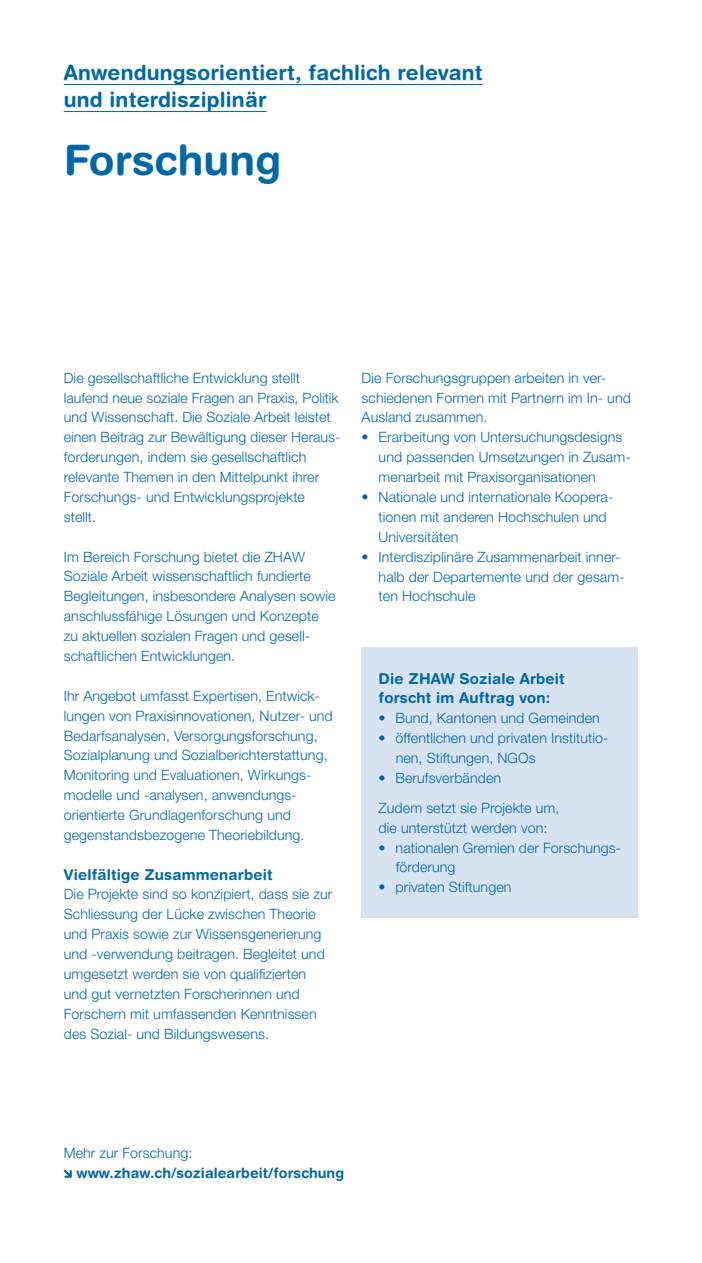
<style>
.page{position:relative;width:702px;height:1263px;background:#fff}
.page>*{position:absolute;margin:0;border:0;box-sizing:border-box;transform-origin:0 0}
.t1{font:700 42px "Helvetica Rounded LT Std";letter-spacing:.005em;color:#0068a9}
.t2{font:700 21px/27px "Helvetica Rounded LT Std";letter-spacing:.01em;color:#0068a9}
.t3{font:700 15px/19.8px "Helvetica Rounded LT Std";letter-spacing:.01em;color:#0068a9}
.t4{font:300 14.25px/20px "Helvetica Neue LT Pro";letter-spacing:.005em;color:#0068a9}
.t5{font:700 14.25px "Helvetica Rounded LT Std";letter-spacing:.005em;color:#0068a9}
</style>
<div class="page">
<div style="left:361px;top:647px;width:277px;height:271px;background:#d8e3f1"></div>
<hr style="left:64px;top:84px;width:418px;height:1px;background:#0068a9">
<hr style="left:64px;top:111px;width:202px;height:1px;background:#0068a9">
<svg style="left:64px;top:1169px;width:8px;height:9px"></svg>
<h2 class="t2" style="left:64px;top:59px;width:420px">Anwendungsorientiert, fachlich relevant und interdisziplinär</h2>
<h1 class="t1" style="left:64px;top:135px;width:219px">Forschung</h1>
<p class="t4" style="left:64px;top:367px;width:278px">Die gesellschaftliche Entwicklung stellt laufend neue soziale Fragen an Praxis, Politik und Wissenschaft. Die Soziale Arbeit leistet einen Beitrag zur Bewältigung dieser Heraus&shy;forderungen, indem sie gesellschaftlich relevante Themen in den Mittelpunkt ihrer Forschungs- und Entwicklungsprojekte stellt.</p>
<p class="t4" style="left:64px;top:546px;width:273px">Im Bereich Forschung bietet die ZHAW Soziale Arbeit wissenschaftlich fundierte Begleitungen, insbesondere Analysen sowie anschlussfähige Lösungen und Konzepte zu aktuellen sozialen Fragen und gesell&shy;schaftlichen Entwicklungen.</p>
<p class="t4" style="left:64px;top:685px;width:270px">Ihr Angebot umfasst Expertisen, Entwick&shy;lungen von Praxisinnovationen, Nutzer- und Bedarfsanalysen, Versorgungsforschung, Sozialplanung und Sozialberichterstattung, Monitoring und Evaluationen, Wirkungs&shy;modelle und -analysen, anwendungs&shy;orientierte Grundlagenforschung und gegenstandsbezogene Theoriebildung.</p>
<p class="t3" style="left:64px;top:864px;width:210px">Vielfältige Zusammenarbeit</p>
<p class="t4" style="left:64px;top:884px;width:270px">Die Projekte sind so konzipiert, dass sie zur Schliessung der Lücke zwischen Theorie und Praxis sowie zur Wissensgenerierung und -verwendung beitragen. Begleitet und umgesetzt werden sie von qualifizierten und gut vernetzten Forscherinnen und Forschern mit umfassenden Kenntnissen des Sozial- und Bildungswesens.</p>
<p class="t4" style="left:361px;top:367px;width:271px">Die Forschungsgruppen arbeiten in ver&shy;schiedenen Formen mit Partnern im In- und<br>Ausland zusammen.</p>
<p class="t4" style="left:378px;top:427px;width:253px;text-indent:-17px">• Erarbeitung von Untersuchungsdesigns und passenden Umsetzungen in Zusam&shy;menarbeit mit Praxisorganisationen</p>
<p class="t4" style="left:378px;top:487px;width:234px;text-indent:-17px">• Nationale und internationale Koopera&shy;tionen mit anderen Hochschulen und<br>Universitäten</p>
<p class="t4" style="left:378px;top:546px;width:247px;text-indent:-17px">• Interdisziplinäre Zusammenarbeit inner&shy;halb der Departemente und der gesam&shy;ten Hochschule</p>
<p class="t3" style="left:378px;top:668px;width:188px">Die ZHAW Soziale Arbeit forscht im Auftrag von:</p>
<p class="t4" style="left:378px;top:708px;width:223px">• Bund, Kantonen und Gemeinden</p>
<p class="t4" style="left:395px;top:728px;width:214px;text-indent:-17px">• öffentlichen und privaten Institutio&shy;nen, Stiftungen, NGOs</p>
<p class="t4" style="left:378px;top:763px;width:182px;line-height:29.8px">• Berufsverbänden<br>Zudem setzt sie Projekte um,</p>
<p class="t4" style="left:378px;top:817px;width:170px">die unterstützt werden von:</p>
<p class="t4" style="left:395px;top:837px;width:227px;text-indent:-17px">• nationalen Gremien der Forschungs&shy;förderung</p>
<p class="t4" style="left:378px;top:877px;width:134px">• privaten Stiftungen</p>
<p class="t4" style="left:64px;top:1142px;width:130px">Mehr zur Forschung:</p>
<p class="t5" style="left:77px;top:1164px;width:269px">www.zhaw.ch/sozialearbeit/forschung</p>
</div>
